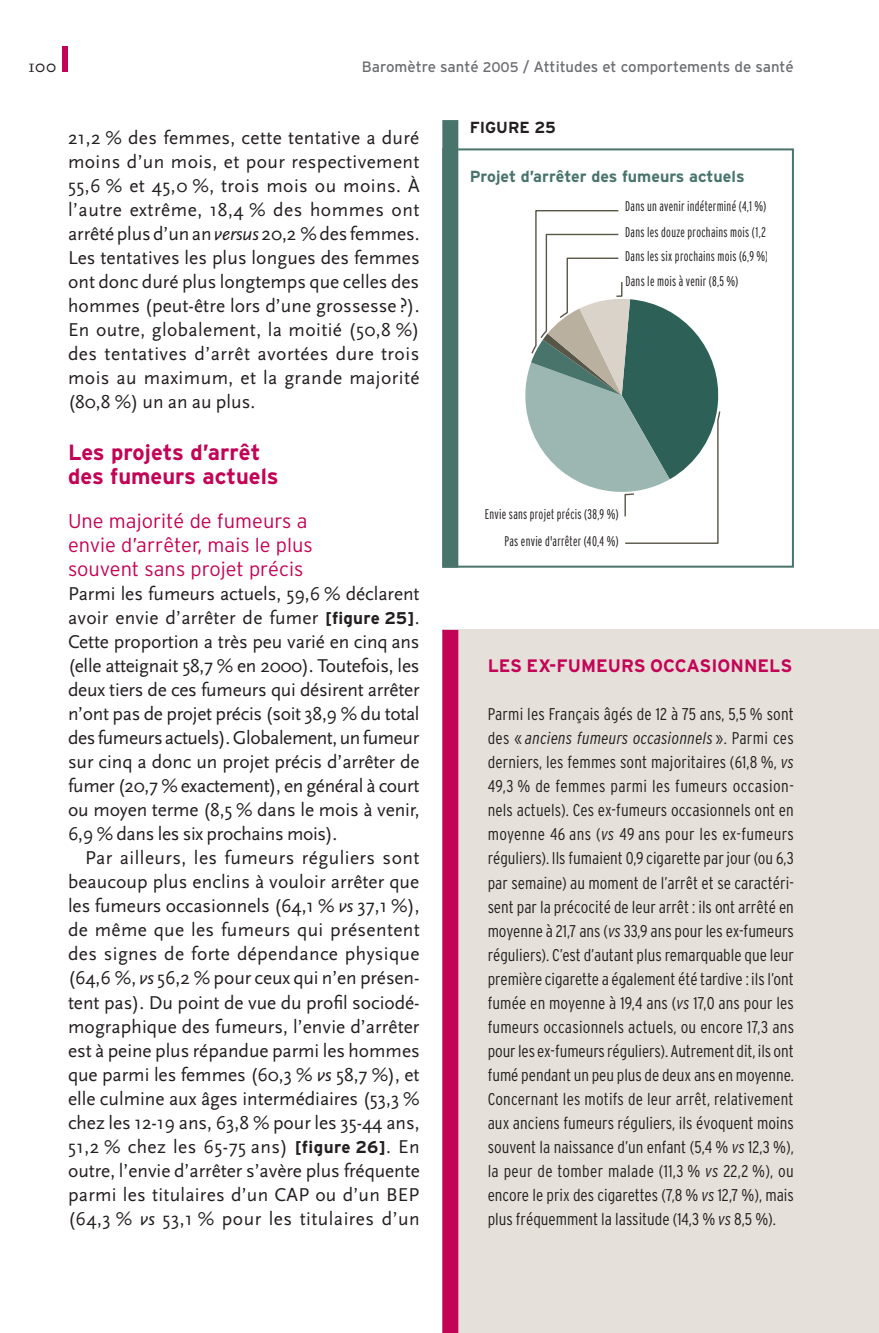
<style>
.page{position:relative;width:879px;height:1333px;background:#fff}
.page>*{position:absolute;margin:0;border:0;box-sizing:border-box;transform-origin:0 0}
.t1{font:700 22px/24px "Interstate";color:#c30456}
.t2{font:300 20px/24px "Interstate";color:#c30456}
.t3{font:19.4px/24px "Scala Sans";letter-spacing:.015em;color:#231f20;text-align:justify}
.t4{font:700 18px "Interstate";color:#c30456}
.t5{font:18px "Scala";color:#231f20}
.t6{font:300 condensed 17px/24px "Interstate";color:#231f20;text-align:justify}
.t7{font:700 16px "Interstate";color:#48746c}
.t8{font:700 16px "Interstate";color:#231f20}
.t9{font:15px "Interstate";color:#6c6d70}
.t10{font:300 extra-condensed 14px/24.8px "Interstate";letter-spacing:.02em;color:#231f20}
.s1{font-size:14px}
.s2{font-style:italic}
.s3{font-family:"Interstate";font-weight:700;font-size:17px}
</style>
<div class="page">
<div style="left:62px;top:46px;width:6px;height:26px;background:#c30456"></div>
<div style="left:442px;top:630px;width:437px;height:702px;background:#e5e0d9"></div>
<div style="left:442px;top:630px;width:16px;height:702px;background:#c30456"></div>
<div style="left:442px;top:148px;width:352px;height:419px;border:2px solid #48746c"></div>
<svg style="left:525px;top:366px;width:5px;height:59px"></svg>
<svg style="left:530px;top:210px;width:191px;height:334px"></svg>
<div style="left:442px;top:120px;width:16px;height:447px;background:#48746c"></div>
<p class="t5" style="left:28px;top:56px;width:30px">100</p>
<p class="t9" style="left:362px;top:58px;width:433px">Baromètre santé <span class="s1">2005</span> / Attitudes et comportements de santé</p>
<p class="t3" style="left:68px;top:126px;width:353px">21,2 % des femmes, cette tentative a duré moins d’un mois, et pour respectivement 55,6 % et 45,0 %, trois mois ou moins. À l’autre extrême, 18,4 % des hommes ont arrêté plus d’un an <span class="s2">versus</span> 20,2 % des femmes.<br>Les tentatives les plus longues des femmes ont donc duré plus longtemps que celles des hommes (peut-être lors d’une grossesse ?).<br>En outre, globalement, la moitié (50,8 %) des tentatives d’arrêt avortées dure trois mois au maximum, et la grande majorité (80,8 %) un an au plus.</p>
<p class="t1" style="left:68px;top:440px;width:212px">Les projets d’arrêt des fumeurs actuels</p>
<p class="t2" style="left:68px;top:509px;width:246px">Une majorité de fumeurs a envie d’arrêter, mais le plus souvent sans projet précis</p>
<p class="t3" style="left:68px;top:582px;width:353px">Parmi les fumeurs actuels, 59,6 % déclarent avoir envie d’arrêter de fumer <span class="s3">[figure 25]</span>.<br>Cette proportion a très peu varié en cinq ans (elle atteignait 58,7 % en 2000). Toutefois, les deux tiers de ces fumeurs qui désirent arrêter n’ont pas de projet précis (soit 38,9 % du total des fumeurs actuels). Globalement, un fumeur sur cinq a donc un projet précis d’arrêter de fumer (20,7 % exactement), en général à court ou moyen terme (8,5 % dans le mois à venir, 6,9 % dans les six prochains mois).</p>
<p class="t3" style="left:68px;top:846px;width:353px;text-indent:17px">Par ailleurs, les fumeurs réguliers sont beaucoup plus enclins à vouloir arrêter que les fumeurs occasionnels (64,1 % <span class="s2">vs</span> 37,1 %), de même que les fumeurs qui présentent des signes de forte dépendance physique (64,6 %, <span class="s2">vs</span> 56,2 % pour ceux qui n’en présen&shy;tent pas). Du point de vue du profil sociodé&shy;mographique des fumeurs, l’envie d’arrêter est à peine plus répandue parmi les hommes que parmi les femmes (60,3 % <span class="s2">vs</span> 58,7 %), et elle culmine aux âges intermédiaires (53,3 % chez les 12-19 ans, 63,8 % pour les 35-44 ans, 51,2 % chez les 65-75 ans) <span class="s3">[figure 26]</span>. En outre, l’envie d’arrêter s’avère plus fréquente parmi les titulaires d’un CAP ou d’un BEP (64,3 % <span class="s2">vs</span> 53,1 % pour les titulaires d’un</p>
<p class="t8" style="left:470px;top:118px;width:88px">Figure 25</p>
<p class="t7" style="left:470px;top:167px;width:276px">Projet d’arrêter des fumeurs actuels</p>
<p class="t10" style="left:625px;top:193px;width:143px">Dans un avenir indéterminé (4,1 %)</p>
<p class="t10" style="left:625px;top:244px;width:145px">Dans les six prochains mois (6,9 %)<br>Dans le mois à venir (8,5 %)</p>
<p class="t10" style="left:625px;top:220px;width:156px">Dans les douze prochains mois (1,2 %)</p>
<p class="t10" style="left:485px;top:500px;width:135px;line-height:26.8px;text-align:right">Envie sans projet précis (38,9 %)<br>Pas envie d'arrêter (40,4 %)</p>
<p class="t4" style="left:488px;top:656px;width:306px">Les ex-fum eurs occasionnels</p>
<p class="t6" style="left:488px;top:702px;width:308px">Parmi les Français âgés de 12 à 75 ans, 5,5 % sont des « <span class="s2">anciens fumeurs occasionnels</span> ». Parmi ces derniers, les femmes sont majoritaires (61,8 %, <span class="s2">vs </span>49,3 % de femmes parmi les fumeurs occasion&shy;nels actuels). Ces ex-fumeurs occasionnels ont en moyenne 46 ans (<span class="s2">vs</span> 49 ans pour les ex-fumeurs réguliers). Ils fumaient 0,9 cigarette par jour (ou 6,3 par semaine) au moment de l’arrêt et se caractéri&shy;sent par la précocité de leur arrêt : ils ont arrêté en moyenne à 21,7 ans (<span class="s2">vs</span> 33,9 ans pour les ex-fumeurs réguliers). C’est d’autant plus remarquable que leur première cigarette a également été tardive : ils l’ont fumée en moyenne à 19,4 ans (<span class="s2">vs</span> 17,0 ans pour les fumeurs occasionnels actuels, ou encore 17,3 ans pour les ex-fumeurs réguliers). Autrement dit, ils ont fumé pendant un peu plus de deux ans en moyenne.<br>Concernant les motifs de leur arrêt, relativement aux anciens fumeurs réguliers, ils évoquent moins souvent la naissance d’un enfant (5,4 % <span class="s2">vs</span> 12,3 %), la peur de tomber malade (11,3 % <span class="s2">vs</span> 22,2 %), ou encore le prix des cigarettes (7,8 % <span class="s2">vs</span> 12,7 %), mais plus fréquemment la lassitude (14,3 % <span class="s2">vs</span> 8,5 %).</p>
</div>
